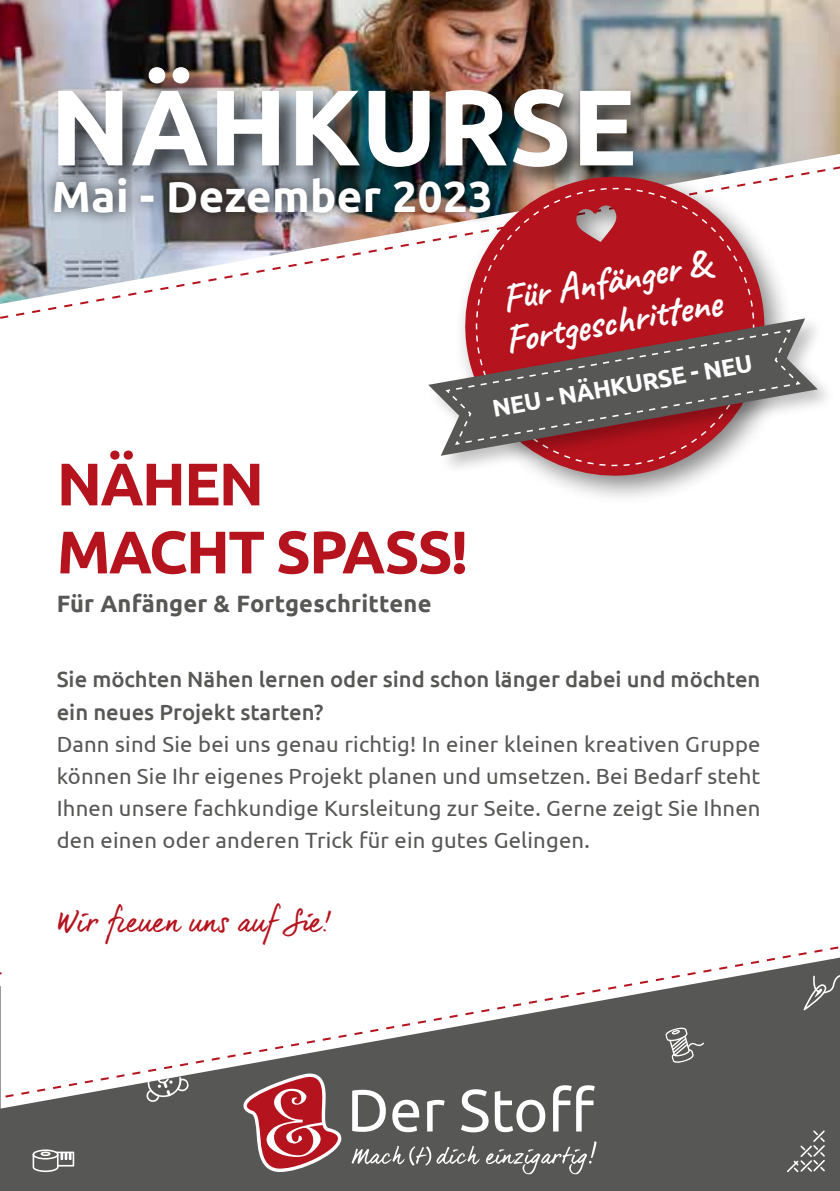
<style>
.page{position:relative;width:840px;height:1191px;background:#fff}
.page>*{position:absolute;margin:0;border:0;box-sizing:border-box;transform-origin:0 0}
.t1{font:700 107.4px "Ubuntu";color:#fff}
.t2{font:700 60px/68px "Ubuntu";letter-spacing:-.03em;color:#b5131d}
.t3{font:700 43.6px "Ubuntu";letter-spacing:.01em;color:#fff}
.t4{font:700 39.2px/41.2px "Caveat";color:#fff}
.t5{font:28px "dear Joe 6";letter-spacing:-.01em;color:#b5131d}
.t6{font:700 24.2px "Ubuntu";color:#fff}
.t7{font:700 23.6px "Ubuntu";letter-spacing:.01em;color:#575756}
.t8{font:22px/32px "Ubuntu";letter-spacing:.01em;color:#575756;text-align:justify}
.t9{font:500 22px/32px "Ubuntu";color:#575756}
</style>
<div class="page">
<div style="left:1px;top:1099px;width:838px;height:92px;background:#575756"></div>
<svg style="left:786px;top:1130px;width:38px;height:42px;background:#70706f"></svg>
<svg style="left:145px;top:1099px;width:44px;height:3px"></svg>
<svg style="left:5px;top:946px;width:834px;height:153px"></svg>
<svg style="left:226px;top:1073px;width:370px;height:101px;background:#7e6a6a"></svg>
<hr style="left:0;top:986px;width:1px;height:205px;background:#575756">
<svg style="left:0;top:972px;width:2px;height:106px"></svg>
<svg style="left:33px;top:1149px;width:41px;height:23px"></svg>
<img style="left:0;top:0;width:839px;height:304px">
<div style="left:52px;top:62px;width:606px;height:131px;background:#000;opacity:.75"></div>
<div style="left:42px;top:166px;width:460px;height:59px;background:#000;opacity:.75"></div>
<div style="left:453px;top:165px;width:340px;height:340px;background:#000;opacity:.47"></div>
<svg style="left:449px;top:161px;width:331px;height:331px"></svg>
<div style="left:426px;top:315px;width:410px;height:161px;background:#fff"></div>
<svg style="left:428px;top:318px;width:389px;height:138px"></svg>
<svg style="left:450px;top:177px;width:344px;height:300px"></svg>
<svg style="left:443px;top:328px;width:358px;height:118px;background:#84595b"></svg>
<h1 class="t1" style="left:50px;top:62px;width:588px">NÄHKURSE</h1>
<h3 class="t3" style="left:52px;top:170px;width:442px">Mai - Dezember 2023</h3>
<h3 class="t4" style="left:494px;top:279px;width:220px;rotate:-10deg">Für Anfänger &amp;<br>Fortgeschrittene</h3>
<p class="t6" style="left:490px;top:394px;width:265px;rotate:-10deg">NEU - NÄHKURSE - NEU</p>
<h2 class="t2" style="left:57px;top:449px;width:412px">NÄHEN<br>MACHT SPASS!</h2>
<p class="t7" style="left:57px;top:589px;width:376px">Für Anfänger &amp; Fortgeschrittene</p>
<p class="t9" style="left:57px;top:663px;width:704px">Sie möchten Nähen lernen oder sind schon länger dabei und möchten ein neues Projekt starten?</p>
<p class="t8" style="left:57px;top:727px;width:705px">Dann sind Sie bei uns genau richtig! In einer kleinen kreativen Gruppe können Sie Ihr eigenes Projekt planen und umsetzen. Bei Bedarf steht Ihnen unsere fachkundige Kursleitung zur Seite. Gerne zeigt Sie Ihnen den einen oder anderen Trick für ein gutes Gelingen.</p>
<p class="t5" style="left:57px;top:904px;width:274px">Wir freuen uns auf Sie!</p>
</div>
